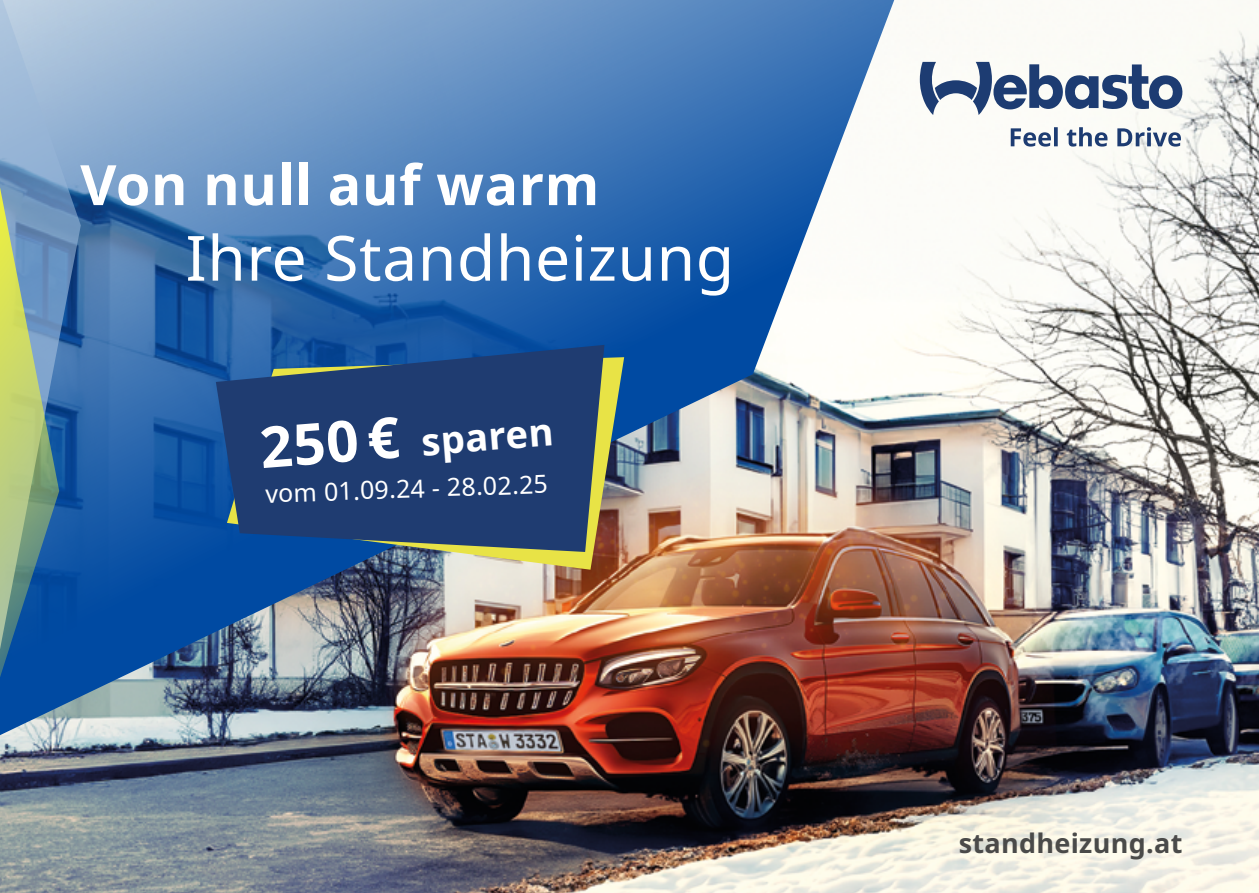
<style>
.page{position:relative;width:1259px;height:893px;background:#fff}
.page>*{position:absolute;margin:0;border:0;box-sizing:border-box;transform-origin:0 0}
.t1{font:62.4px "Noto Sans";letter-spacing:.01em;color:#fff}
.t2{font:700 55.8px "Noto Sans";letter-spacing:.01em;color:#fff}
.t3{font:700 38.1px "Noto Sans";color:#fff}
.t4{font:700 27px "Noto Sans";letter-spacing:.01em;color:#4a4a49}
.t5{font:24.9px "Noto Sans";color:#fff}
.s1{font-size:57px}
</style>
<div class="page">
<img style="left:0;top:0;width:1259px;height:893px">
<img style="left:81px;top:0;width:852px;height:774px">
<svg style="left:920px;top:62px;width:262px;height:53px"></svg>
<svg style="left:1010px;top:127px;width:171px;height:20px"></svg>
<svg style="left:0;top:0;width:81px;height:783px;background:#5e88b8"></svg>
<svg style="left:0;top:71px;width:59px;height:713px;background:#7599a0"></svg>
<img style="left:227px;top:357px;width:397px;height:213px">
<svg style="left:216px;top:345px;width:388px;height:207px;background:#244576"></svg>
<h2 class="t2" style="left:80px;top:153px;width:520px">Von null auf warm</h2>
<h1 class="t1" style="left:186px;top:223px;width:550px">Ihre Standheizung</h1>
<h3 class="t3" style="left:259px;top:431px;width:295px;rotate:-4deg"><span class="s1">250 €</span> sparen</h3>
<p class="t5" style="left:265px;top:480px;width:284px;rotate:-2deg">vom 01.09.24 - 28.02.25</p>
<p class="t4" style="left:959px;top:828px;width:225px">standheizung.at</p>
</div>
